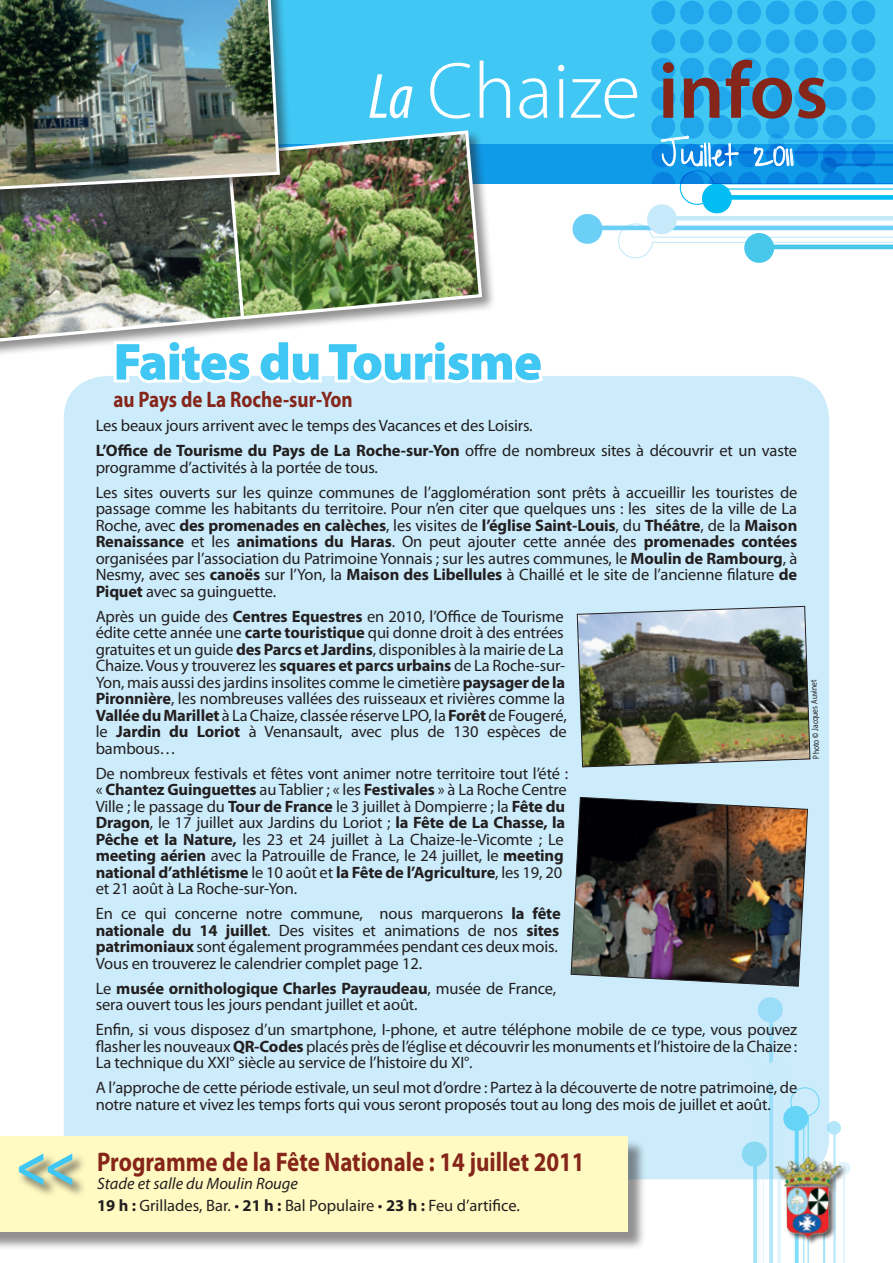
<style>
.page{position:relative;width:893px;height:1263px;background:#fff}
.page>*{position:absolute;margin:0;border:0;box-sizing:border-box;transform-origin:0 0}
.t1{font:300 80.55px "Myriad Pro";color:#fff}
.t2{font:700 60px "Myriad Pro";color:#40c7f4;scale:.85 1}
.t3{font:900 52.5px "Myriad Pro";letter-spacing:-.02em;color:#40c7f4}
.t4{font:30px "Give You Glory";color:#fff}
.t5{font:700 27px "Myriad Pro";color:#86251a;scale:.85 1}
.t6{font:700 22.5px "Myriad Pro";color:#86251a;scale:.85 1}
.t7{font:16.5px/16.5px "Myriad Pro";letter-spacing:-.01em;color:#231f20}
.t8{font:9px "Myriad Pro";color:#231f20;scale:.85 1}
.s1{font-weight:400;font-style:italic;font-stretch:condensed;font-size:64.35px}
.s2{font-weight:600;color:#86251a}
.s3{font-weight:700}
.s4{font-style:italic}
</style>
<div class="page">
<div style="left:0;top:0;width:893px;height:184px;background:#40c7f4"></div>
<div style="left:0;top:145px;width:893px;height:39px;background:#109be9"></div>
<div style="left:64px;top:376px;width:765px;height:803px;background:#ccecfb;border-radius:43px"></div>
<div style="left:766px;top:1px;width:23px;height:23px;background:#20a7ec;border-radius:50%"></div>
<div style="left:766px;top:30px;width:23px;height:23px;background:#20a7ec;border-radius:50%"></div>
<div style="left:766px;top:58px;width:23px;height:24px;background:#20a7ec;border-radius:50%"></div>
<div style="left:794px;top:1px;width:24px;height:23px;background:#20a7ec;border-radius:50%"></div>
<div style="left:794px;top:30px;width:24px;height:23px;background:#20a7ec;border-radius:50%"></div>
<div style="left:794px;top:58px;width:24px;height:24px;background:#20a7ec;border-radius:50%"></div>
<div style="left:766px;top:87px;width:23px;height:23px;background:#20a7ec;border-radius:50%"></div>
<div style="left:766px;top:115px;width:23px;height:24px;background:#20a7ec;border-radius:50%"></div>
<div style="left:794px;top:87px;width:24px;height:23px;background:#20a7ec;border-radius:50%"></div>
<div style="left:794px;top:115px;width:24px;height:24px;background:#20a7ec;border-radius:50%"></div>
<div style="left:823px;top:1px;width:24px;height:23px;background:#20a7ec;border-radius:50%"></div>
<div style="left:823px;top:30px;width:24px;height:23px;background:#20a7ec;border-radius:50%"></div>
<div style="left:823px;top:58px;width:24px;height:24px;background:#20a7ec;border-radius:50%"></div>
<div style="left:852px;top:1px;width:23px;height:23px;background:#20a7ec;border-radius:50%"></div>
<div style="left:852px;top:30px;width:23px;height:23px;background:#20a7ec;border-radius:50%"></div>
<div style="left:852px;top:58px;width:23px;height:24px;background:#20a7ec;border-radius:50%"></div>
<div style="left:823px;top:87px;width:24px;height:23px;background:#20a7ec;border-radius:50%"></div>
<div style="left:823px;top:115px;width:24px;height:24px;background:#20a7ec;border-radius:50%"></div>
<div style="left:852px;top:87px;width:23px;height:23px;background:#20a7ec;border-radius:50%"></div>
<div style="left:852px;top:115px;width:23px;height:24px;background:#20a7ec;border-radius:50%"></div>
<div style="left:651px;top:1px;width:24px;height:23px;background:#20a7ec;border-radius:50%"></div>
<div style="left:651px;top:30px;width:24px;height:23px;background:#20a7ec;border-radius:50%"></div>
<div style="left:651px;top:58px;width:24px;height:24px;background:#20a7ec;border-radius:50%"></div>
<div style="left:680px;top:1px;width:24px;height:23px;background:#20a7ec;border-radius:50%"></div>
<div style="left:680px;top:30px;width:24px;height:23px;background:#20a7ec;border-radius:50%"></div>
<div style="left:680px;top:58px;width:24px;height:24px;background:#20a7ec;border-radius:50%"></div>
<div style="left:651px;top:87px;width:24px;height:23px;background:#20a7ec;border-radius:50%"></div>
<div style="left:651px;top:115px;width:24px;height:24px;background:#20a7ec;border-radius:50%"></div>
<div style="left:680px;top:87px;width:24px;height:23px;background:#20a7ec;border-radius:50%"></div>
<div style="left:680px;top:115px;width:24px;height:24px;background:#20a7ec;border-radius:50%"></div>
<div style="left:709px;top:1px;width:23px;height:23px;background:#20a7ec;border-radius:50%"></div>
<div style="left:709px;top:30px;width:23px;height:23px;background:#20a7ec;border-radius:50%"></div>
<div style="left:709px;top:58px;width:23px;height:24px;background:#20a7ec;border-radius:50%"></div>
<div style="left:737px;top:1px;width:24px;height:23px;background:#20a7ec;border-radius:50%"></div>
<div style="left:737px;top:30px;width:24px;height:23px;background:#20a7ec;border-radius:50%"></div>
<div style="left:737px;top:58px;width:24px;height:24px;background:#20a7ec;border-radius:50%"></div>
<div style="left:709px;top:87px;width:23px;height:23px;background:#20a7ec;border-radius:50%"></div>
<div style="left:709px;top:115px;width:23px;height:24px;background:#20a7ec;border-radius:50%"></div>
<div style="left:737px;top:87px;width:24px;height:23px;background:#20a7ec;border-radius:50%"></div>
<div style="left:737px;top:115px;width:24px;height:24px;background:#20a7ec;border-radius:50%"></div>
<svg style="left:572px;top:124px;width:321px;height:139px"></svg>
<div style="left:0;top:128px;width:495px;height:231px;background:#231f20;opacity:.5"></div>
<img style="left:0;top:204px;width:251px;height:143px">
<img style="left:225px;top:129px;width:259px;height:192px">
<svg style="left:111px;top:336px;width:432px;height:47px"></svg>
<div style="left:0;top:0;width:293px;height:204px;background:#231f20;opacity:.5"></div>
<img style="left:0;top:0;width:281px;height:192px">
<svg style="left:742px;top:997px;width:108px;height:266px"></svg>
<img style="left:570px;top:797px;width:238px;height:190px">
<img style="left:576px;top:606px;width:235px;height:162px">
<div style="left:773px;top:1156px;width:74px;height:90px;background:#231f20;opacity:.75"></div>
<img style="left:774px;top:1158px;width:67px;height:81px">
<div style="left:0;top:1139px;width:646px;height:112px;background:#231f20;opacity:.5"></div>
<div style="left:0;top:1136px;width:628px;height:96px;background:#fffac1"></div>
<div style="left:17px;top:1151px;width:69px;height:46px;background:#231f20;opacity:.75"></div>
<h1 class="t1" style="left:369px;top:47px;width:461px"><span class="s1">La</span> Chaize <span class="s2">infos</span></h1>
<h3 class="t4" style="left:661px;top:138px;width:134px">Juillet 2011</h3>
<h2 class="t2" style="left:16px;top:1126px;width:71px">&lt;&lt;</h2>
<h3 class="t3" style="left:113px;top:332px;width:430px">Faites du Tourisme</h3>
<h3 class="t6" style="left:113px;top:384px;width:283px">au Pays de La Roche-sur-Yon</h3>
<p class="t7" style="left:96px;top:413px;width:703px;line-height:25px">Les beaux jours arrivent avec le temps des Vacances et des Loisirs.<br><span class="s3">L’Office de Tourisme du Pays de La Roche-sur-Yon</span> offre de nombreux sites à découvrir et un vaste</p>
<p class="t7" style="left:96px;top:454px;width:703px;line-height:25px">programme d’activités à la portée de tous.<br>Les sites ouverts sur les quinze communes de l’agglomération sont prêts à accueillir les touristes de</p>
<p class="t7" style="left:96px;top:500px;width:703px;text-align:justify">passage comme les habitants du territoire. Pour n’en citer que quelques uns : les sites de la ville de La Roche, avec <span class="s3">des promenades en calèches</span>, les visites de <span class="s3">l’église Saint-Louis</span>, du <span class="s3">Théâtre</span>, de la <span class="s3">Maison Renaissance</span> et les <span class="s3">animations du Haras</span>. On peut ajouter cette année des <span class="s3">promenades contées </span>organisées par l’association du Patrimoine Yonnais ; sur les autres communes, le <span class="s3">Moulin de Rambourg</span>, à Nesmy, avec ses <span class="s3">canoës</span> sur l’Yon, la <span class="s3">Maison des Libellules</span> à Chaillé et le site de l’ancienne filature <span class="s3">de Piquet</span> avec sa guinguette.</p>
<p class="t7" style="left:96px;top:608px;width:473px">Après un guide des <span class="s3">Centres Equestres</span> en 2010, l’Office de Tourisme édite cette année une <span class="s3">carte touristique</span> qui donne droit à des entrées gratuites et un guide <span class="s3">des Parcs et Jardins</span>, disponibles à la mairie de La Chaize. Vous y trouverez les <span class="s3">squares et parcs urbains</span> de La Roche-sur-Yon, mais aussi des jardins insolites comme le cimetière <span class="s3">paysager de la Pironnière</span>, les nombreuses vallées des ruisseaux et rivières comme la <span class="s3">Vallée du Marillet</span> à La Chaize, classée réserve LPO, la <span class="s3">Forêt</span> de Fougeré, le <span class="s3">Jardin du Loriot</span> à Venansault, avec plus de 130 espèces de bambous…</p>
<p class="t7" style="left:96px;top:765px;width:474px">De nombreux festivals et fêtes vont animer notre territoire tout l’été : « <span class="s3">Chantez Guinguettes</span> au Tablier ; « les <span class="s3">Festivales</span> » à La Roche Centre Ville ; le passage du <span class="s3">Tour de France</span> le 3 juillet à Dompierre ; la <span class="s3">Fête du Dragon</span>, le 17 juillet aux Jardins du Loriot ; <span class="s3">la Fête de La Chasse, la Pêche et la Nature,</span> les 23 et 24 juillet à La Chaize-le-Vicomte ; Le <span class="s3">meeting aérien</span> avec la Patrouille de France, le 24 juillet, le <span class="s3">meeting national d’athlétisme</span> le 10 août et <span class="s3">la Fête de l’Agriculture</span>, les 19, 20 et 21 août à La Roche-sur-Yon.</p>
<p class="t7" style="left:96px;top:905px;width:467px">En ce qui concerne notre commune, nous marquerons <span class="s3">la fête nationale du 14 juillet</span>. Des visites et animations de nos <span class="s3">sites patrimoniaux</span> sont également programmées pendant ces deux mois.<br>Vous en trouverez le calendrier complet page 12.</p>
<p class="t7" style="left:96px;top:980px;width:462px">Le <span class="s3">musée ornithologique Charles Payraudeau</span>, musée de France, sera ouvert tous les jours pendant juillet et août.</p>
<p class="t7" style="left:96px;top:1021px;width:703px;text-align:justify">Enfin, si vous disposez d’un smartphone, I-phone, et autre téléphone mobile de ce type, vous pouvez flasher les nouveaux <span class="s3">QR-Codes</span> placés près de l’église et découvrir les monuments et l’histoire de la Chaize :<br>La technique du XXI° siècle au service de l’histoire du XI°.</p>
<p class="t7" style="left:96px;top:1079px;width:703px">A l’approche de cette période estivale, un seul mot d’ordre : Partez à la découverte de notre patrimoine, de notre nature et vivez les temps forts qui vous seront proposés tout au long des mois de juillet et août.</p>
<h3 class="t5" style="left:97px;top:1144px;width:575px">Programme de la Fête Nationale : 14 juillet 2011</h3>
<p class="t7" style="left:97px;top:1172px;width:424px;line-height:22.2px"><span class="s4">Stade et salle du Moulin Rouge<br></span><span class="s3">19 h :</span> Grillades, Bar. • <span class="s3">21 h :</span> Bal Populaire • <span class="s3">23 h :</span> Feu d’artifice.</p>
<p class="t8" style="left:811px;top:759px;width:95px;rotate:-92deg">Photo <span class="s3">©</span> Jacques Auvinet</p>
</div>
